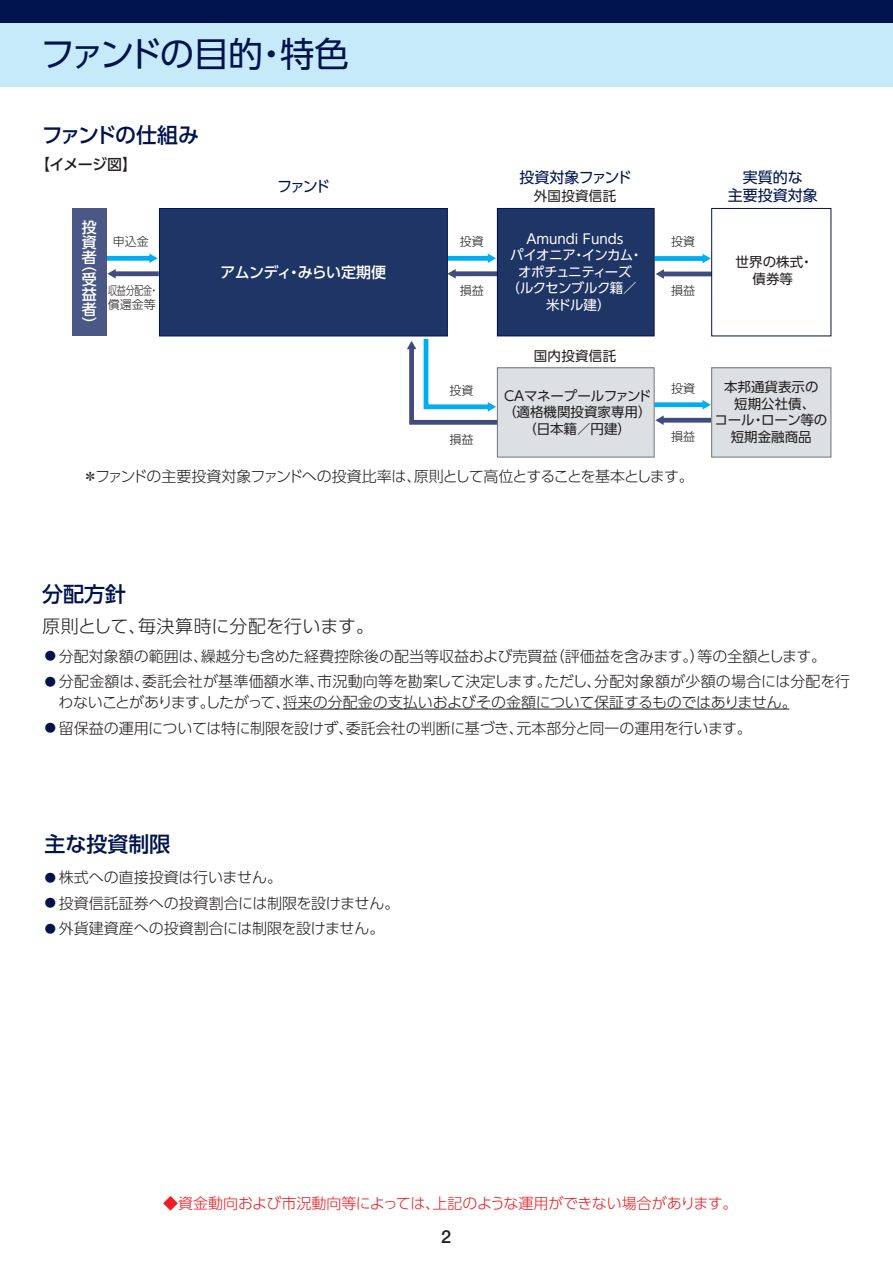
<style>
.page{position:relative;width:893px;height:1263px;background:#fff}
.page>*{position:absolute;margin:0;border:0;box-sizing:border-box;transform-origin:0 0}
.t1{font:34.5px "UD Shin Go Pro";letter-spacing:-.07em;color:#00134d}
.t2{font:500 21px "UD Shin Go Pro";color:#00134d}
.t3{font:500 21px "UD Shin Go Pro";letter-spacing:-.06em;color:#00134d}
.t4{font:300 18px "UD Shin Go Pro";color:#231f20}
.t5{font:500 18px "Helvetica Neue LT Std";color:#231f20}
.t6{font:300 15px/20.2px "UD Shin Go Pro";color:#231f20}
.t7{font:300 15px "UD Shin Go Pro";letter-spacing:-.06em;color:#231f20}
.t8{font:300 15px "UD Shin Go Pro";letter-spacing:-.01em;color:#ee1d23}
.t9{font:500 15px/15px "UD Shin Go Pro";letter-spacing:-.04em;color:#fff;text-align:justify}
.t10{font:15px/18px "UD Shin Go Pro";color:#00134d;text-align:center}
.t11{font:15px "UD Shin Go Pro";letter-spacing:-.045em;color:#00134d}
.t12{font:500 15px "UD Shin Go Pro";letter-spacing:-.04em;color:#231f20}
.t13{font:13.5px/16.5px "UD Shin Go Pro";color:#231f20;text-align:center}
.t14{font:13.5px/16.5px "UD Shin Go Pro";letter-spacing:-.04em;color:#fff;text-align:center}
.t15{font:300 12px "UD Shin Go Pro";color:#231f20}
.t16{font:300 12px/13.5px "UD Shin Go Pro";letter-spacing:-.025em;color:#231f20;scale:.75 1}
.s1{font-size:16.5px;color:#00134d}
</style>
<div class="page">
<div style="left:0;top:1px;width:893px;height:85px;background:#c6eafa"></div>
<div style="left:0;top:0;width:893px;height:22px;background:#00134d"></div>
<div style="left:654px;top:402px;width:50px;height:5px;background:#00aeef"></div>
<svg style="left:702px;top:400px;width:9px;height:9px"></svg>
<div style="left:662px;top:418px;width:50px;height:5px;background:#404d7c"></div>
<svg style="left:655px;top:415px;width:9px;height:10px"></svg>
<div style="left:497px;top:368px;width:157px;height:89px;background:#dde0e2"></div>
<div style="left:497px;top:367px;width:157px;height:90px;border:1px solid #6f757a"></div>
<div style="left:712px;top:368px;width:119px;height:89px;background:#dde0e2"></div>
<div style="left:711px;top:367px;width:120px;height:90px;border:1px solid #6f757a"></div>
<svg style="left:407px;top:334px;width:95px;height:93px"></svg>
<div style="left:655px;top:256px;width:49px;height:5px;background:#00aeef"></div>
<svg style="left:702px;top:254px;width:9px;height:9px"></svg>
<div style="left:447px;top:256px;width:42px;height:5px;background:#00aeef"></div>
<svg style="left:488px;top:253px;width:8px;height:10px"></svg>
<div style="left:159px;top:208px;width:288px;height:128px;background:#1f3566"></div>
<div style="left:159px;top:208px;width:289px;height:128px;border:1px solid #00134d"></div>
<hr style="left:663px;top:272px;width:49px;height:4px;background:#404d7c">
<svg style="left:656px;top:269px;width:8px;height:10px"></svg>
<div style="left:106px;top:256px;width:45px;height:5px;background:#00aeef"></div>
<svg style="left:149px;top:253px;width:9px;height:10px"></svg>
<div style="left:114px;top:271px;width:45px;height:5px;background:#404d7c"></div>
<svg style="left:107px;top:269px;width:9px;height:10px"></svg>
<div style="left:454px;top:271px;width:43px;height:5px;background:#404d7c"></div>
<svg style="left:447px;top:269px;width:9px;height:10px"></svg>
<div style="left:72px;top:208px;width:34px;height:128px;background:#4b5784"></div>
<div style="left:497px;top:208px;width:157px;height:128px;background:#1f3566"></div>
<div style="left:497px;top:208px;width:157px;height:128px;border:1px solid #00134d"></div>
<div style="left:711px;top:208px;width:120px;height:128px;border:1px solid #00134d"></div>
<hr style="left:283px;top:709px;width:506px;height:1px;background:#231f20">
<h1 class="t1" style="left:41px;top:26px;width:310px">ファンドの目的・特色</h1>
<h2 class="t3" style="left:42px;top:118px;width:159px">ファンドの仕組み</h2>
<p class="t12" style="left:35px;top:152px;width:104px">【イメージ図】</p>
<p class="t10" style="left:277px;top:177px;width:54px">ファンド</p>
<p class="t11" style="left:519px;top:165px;width:114px">投資対象ファンド</p>
<p class="t10" style="left:728px;top:168px;width:91px">実質的な<br>主要投資対象</p>
<p class="t13" style="left:534px;top:187px;width:84px">外国投資信託</p>
<p class="t9" style="left:82px;top:219px;width:16px">投資者</p>
<p class="t9" style="left:82px;top:257px;width:16px">（受益者）</p>
<p class="t13" style="left:736px;top:254px;width:79px">世界の株式・債券等</p>
<p class="t14" style="left:507px;top:230px;width:138px">Amundi Funds<br>パイオニア・インカム・オポチュニティーズ<br>（ルクセンブルク籍／米ドル建）</p>
<p class="t15" style="left:113px;top:232px;width:37px">申込金</p>
<p class="t16" style="left:108px;top:283px;width:69px">収益分配金・償還金等</p>
<p class="t15" style="left:460px;top:232px;width:25px">投資</p>
<p class="t15" style="left:460px;top:281px;width:25px">損益</p>
<p class="t15" style="left:671px;top:232px;width:25px">投資</p>
<p class="t15" style="left:671px;top:281px;width:25px">損益</p>
<p class="t9" style="left:220px;top:265px;width:167px">アムンディ・みらい定期便</p>
<p class="t13" style="left:534px;top:347px;width:84px">国内投資信託</p>
<p class="t13" style="left:503px;top:387px;width:150px">CAマネープールファンド（適格機関投資家専用）（日本籍／円建）</p>
<p class="t13" style="left:715px;top:378px;width:114px">本邦通貨表示の<br>短期公社債、<br>コール・ローン等の短期金融商品</p>
<p class="t7" style="left:83px;top:464px;width:612px">＊ファンドの主要投資対象ファンドへの投資比率は、原則として高位とすることを基本とします。</p>
<p class="t15" style="left:671px;top:378px;width:25px">投資</p>
<p class="t15" style="left:671px;top:427px;width:25px">損益</p>
<p class="t15" style="left:450px;top:380px;width:25px">投資</p>
<p class="t15" style="left:450px;top:429px;width:25px">損益</p>
<h2 class="t2" style="left:42px;top:577px;width:85px">分配方針</h2>
<p class="t4" style="left:42px;top:611px;width:334px">原則として、毎決算時に分配を行います。</p>
<p class="t6" style="left:42px;top:645px;width:785px"><span class="s1">●</span>分配対象額の範囲は、繰越分も含めた経費控除後の配当等収益および売買益（評価益を含みます。）等の全額とします。</p>
<p class="t6" style="left:58px;top:671px;width:793px;text-indent:-16px"><span class="s1">●</span>分配金額は、委託会社が基準価額水準、市況動向等を勘案して決定します。ただし、分配対象額が少額の場合には分配を行わないことがあります。したがって、将来の分配金の支払いおよびその金額について保証するものではありません。</p>
<p class="t6" style="left:42px;top:717px;width:711px"><span class="s1">●</span>留保益の運用については特に制限を設けず、委託会社の判断に基づき、元本部分と同一の運用を行います。</p>
<h2 class="t2" style="left:45px;top:827px;width:127px">主な投資制限</h2>
<p class="t6" style="left:42px;top:867px;width:241px"><span class="s1">●</span>株式への直接投資は行いません。</p>
<p class="t6" style="left:42px;top:892px;width:359px"><span class="s1">●</span>投資信託証券への投資割合には制限を設けません。</p>
<p class="t6" style="left:42px;top:918px;width:344px"><span class="s1">●</span>外貨建資産への投資割合には制限を設けません。</p>
<p class="t8" style="left:163px;top:1191px;width:576px">◆資金動向および市況動向等によっては、上記のような運用ができない場合があります。</p>
<p class="t5" style="left:441px;top:1226px;width:12px">2</p>
</div>
